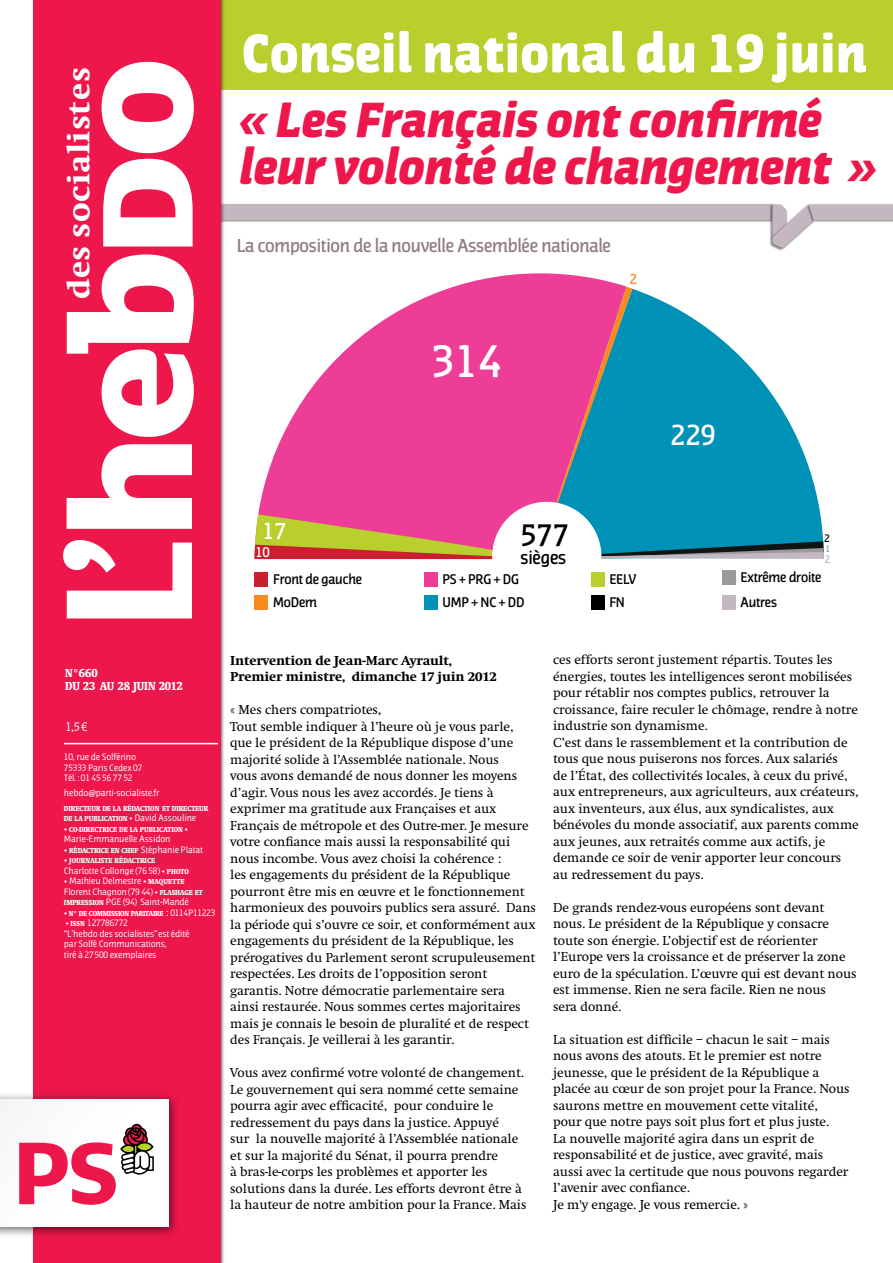
<style>
.page{position:relative;width:893px;height:1263px;background:#fff}
.page>*{position:absolute;margin:0;border:0;box-sizing:border-box;transform-origin:0 0}
.t1{font:900 51px "Jaures";letter-spacing:-.01em;color:#fff}
.t2{font:italic 900 46.5px/46.5px "Jaures";color:#ed174c}
.t3{font:600 43.8px "Jaures";color:#fff}
.t4{font:800 32.55px "Swift";letter-spacing:.02em;color:#fff}
.t5{font:600 30px "Jaures";color:#000}
.t6{font:600 28.05px "Jaures";color:#fff}
.t7{font:600 22.2px "Jaures";color:#fff}
.t8{font:600 18px "Jaures";letter-spacing:-.01em;color:#927d89}
.t9{font:600 18px "Jaures";letter-spacing:-.01em;color:#000}
.t10{font:600 13.95px "Jaures";color:#f68b1f}
.t11{font:13.5px/16.5px "Swift";letter-spacing:-.005em;color:#000}
.t12{font:800 13.5px/16.5px "Swift";letter-spacing:-.005em;color:#000}
.t13{font:600 13.5px/23.9px "Jaures";letter-spacing:-.01em;color:#000}
.t14{font:600 13.5px "Jaures";color:#fff}
.t15{font:700 condensed 12px/13.5px "Swift";color:#fff}
.t16{font:12px "Jaures";color:#fff}
.t17{font:600 10.8px "Jaures";color:#c5b7c0}
.t18{font:600 10.5px "Jaures";color:#000}
.t19{font:9px/10.5px "Jaures";letter-spacing:-.02em;color:#fff}
.t20{font:600 9px "Jaures";color:#989a9c}
.t21{font:700 condensed 7.5px/10.5px "Swift";color:#fff}
.t22{font:700 condensed 7.5px "Swift";letter-spacing:-.02em;color:#fff}
.s1{font-family:"Jaures";font-weight:400;font-stretch:normal;font-size:9px}
.s2{font-family:"Swift";font-weight:700;font-stretch:condensed;font-size:7.5px}
.s3{font-weight:400;font-stretch:normal;font-size:10.5px}
</style>
<div class="page">
<div style="left:210px;top:0;width:683px;height:90px;background:#b8cf2e"></div>
<div style="left:205px;top:205px;width:567px;height:15px;background:#c5b7c0"></div>
<img style="left:769px;top:203px;width:16px;height:48px">
<svg style="left:772px;top:203px;width:121px;height:45px"></svg>
<img style="left:33px;top:0;width:193px;height:1263px">
<div style="left:34px;top:0;width:187px;height:1263px;background:#ed174c"></div>
<img style="left:0;top:1089px;width:178px;height:152px">
<svg style="left:0;top:1099px;width:169px;height:127px"></svg>
<hr style="left:64px;top:743px;width:154px;height:1px;background:#fff">
<svg style="left:67px;top:444px;width:125px;height:85px"></svg>
<svg style="left:63px;top:540px;width:129px;height:78px"></svg>
<svg style="left:67px;top:254px;width:127px;height:183px"></svg>
<svg style="left:102px;top:62px;width:92px;height:91px"></svg>
<svg style="left:103px;top:159px;width:90px;height:87px"></svg>
<svg style="left:258px;top:273px;width:369px;height:264px;fill:#ee3d96"></svg>
<svg style="left:254px;top:514px;width:241px;height:45px"></svg>
<svg style="left:538px;top:287px;width:286px;height:272px"></svg>
<div style="left:492px;top:502px;width:109px;height:109px;background:#fff;border-radius:50%"></div>
<div style="left:255px;top:572px;width:13px;height:14px;background:#ca1f2e"></div>
<div style="left:255px;top:596px;width:13px;height:14px;background:#f68b1f"></div>
<div style="left:424px;top:572px;width:13px;height:14px;background:#ee3d96"></div>
<div style="left:424px;top:596px;width:13px;height:14px;background:#0091b6"></div>
<div style="left:591px;top:572px;width:13px;height:14px;background:#b8cf2e"></div>
<div style="left:591px;top:596px;width:13px;height:14px;background:#000"></div>
<div style="left:722px;top:596px;width:13px;height:14px;background:#c5b7c0"></div>
<div style="left:722px;top:571px;width:13px;height:14px;background:#989a9c"></div>
<h3 class="t4" style="left:61px;top:299px;width:233px;rotate:-90deg">des socialistes</h3>
<h1 class="t1" style="left:241px;top:22px;width:627px">Conseil national du 19 juin</h1>
<h2 class="t2" style="left:237px;top:97px;width:649px">« Les Français ontconfirmé leurvolonté de changement »</h2>
<h3 class="t8" style="left:237px;top:235px;width:376px">La composition de la nouvelle Assemblée nationale</h3>
<p class="t10" style="left:629px;top:271px;width:9px">2</p>
<h3 class="t3" style="left:431px;top:337px;width:72px">314</h3>
<h3 class="t6" style="left:670px;top:420px;width:47px">229</h3>
<h3 class="t7" style="left:263px;top:519px;width:25px">17</h3>
<p class="t14" style="left:255px;top:545px;width:16px">10</p>
<p class="t13" style="left:273px;top:567px;width:90px">Front de gauche<br>MoDem</p>
<p class="t13" style="left:443px;top:567px;width:83px">PS + PRG + DG<br>UMP + NC + DD</p>
<p class="t13" style="left:609px;top:567px;width:28px">EELV<br>FN</p>
<h3 class="t5" style="left:521px;top:519px;width:50px">577</h3>
<h3 class="t9" style="left:521px;top:548px;width:47px">sièges</h3>
<p class="t18" style="left:824px;top:532px;width:7px">2</p>
<p class="t20" style="left:825px;top:543px;width:6px">1</p>
<p class="t17" style="left:825px;top:553px;width:7px">2</p>
<p class="t13" style="left:741px;top:566px;width:82px">Extrême droite</p>
<p class="t13" style="left:741px;top:591px;width:38px">Autres</p>
<p class="t15" style="left:65px;top:666px;width:119px">N°660<br>DU 23 AU 28 JUIN 2012</p>
<p class="t16" style="left:65px;top:720px;width:23px">1,5€</p>
<p class="t19" style="left:64px;top:752px;width:80px">10, rue de Solférino<br>75333 Paris Cedex 07<br>Tél. : 01 45 56 77 52</p>
<p class="t19" style="left:64px;top:788px;width:97px">hebdo@parti-socialiste.fr</p>
<p class="t21" style="left:64px;top:803px;width:146px">DIRECTEUR DE LA RÉDACTION ET DIRECTEUR<br>DE LA PUBLICATION <span class="s1">• David Assouline</span></p>
<p class="t21" style="left:64px;top:824px;width:126px"><span class="s1">•</span> CO-DIRECTRICE DE LA PUBLICATION <span class="s1">•</span></p>
<p class="t19" style="left:64px;top:834px;width:108px">Marie-Emmanuelle Assidon</p>
<p class="t19" style="left:64px;top:844px;width:140px">• <span class="s2">RÉDACTRICE EN CHEF</span> Stéphanie Platat</p>
<p class="t21" style="left:64px;top:856px;width:93px"><span class="s1">•</span> JOURNALISTE RÉDACTRICE</p>
<p class="t19" style="left:64px;top:865px;width:109px">Charlotte Collonge (76 58) • <span class="s2">PHOTO</span></p>
<p class="t19" style="left:64px;top:876px;width:122px">• Mathieu Delmestre • <span class="s2">MAQUETTE<br></span>Florent Chagnon (79 44) • <span class="s2">FLASHA</span></p>
<p class="t21" style="left:184px;top:887px;width:16px">GE ET</p>
<p class="t21" style="left:64px;top:898px;width:5px">IMPRESSIO</p>
<p class="t19" style="left:99px;top:897px;width:91px"><span class="s2">N</span> PGE (94) Saint-Mandé</p>
<p class="t22" style="left:64px;top:909px;width:153px"><span class="s1">•</span> N° DE COMMISSION PARITAIRE <span class="s3">:</span> <span class="s1">0114P11223</span></p>
<p class="t19" style="left:64px;top:918px;width:127px">• <span class="s2">ISSN</span> 127786772<br>“L’hebdo des socialistes” est édité par Solfé Communications,<br>tiré à 27500 exemplaires</p>
<p class="t12" style="left:230px;top:652px;width:268px">Intervention de Jean-Marc Ayrault,<br>Premier ministre, dimanche 17 juin 2012</p>
<p class="t11" style="left:230px;top:702px;width:307px">« Mes chers compatriotes,<br>Tout semble indiquer à l’heure où je vous parle, que le président de la République dispose d’une majorité solide à l’Assemblée nationale. Nous<br>vous avons demandé de nous donner les moyens d’agir. Vous nous les avez accordés. Je tiens à exprimer ma gratitude aux Françaises et aux Français de métropole et des Outre-mer. Je mesure votre confiance mais aussi la responsabilité qui nous incombe. Vous avez choisi la cohérence :<br>les engagements du président de la République pourront être mis en œuvre et le fonctionnement harmonieux des pouvoirs publics sera assuré. Dans la période qui s’ouvre ce soir, et conformément aux engagements du président de la République, les prérogatives du Parlement seront scrupuleusement respectées. Les droits de l’opposition seront garantis. Notre démocratie parlementaire sera ainsi restaurée. Nous sommes certes majoritaires mais je connais le besoin de pluralité et de respect des Français. Je veillerai à les garantir.</p>
<p class="t11" style="left:230px;top:1065px;width:298px">Vous avez confirmé votre volonté de changement.<br>Le gouvernement qui sera nommé cette semaine pourra agir avec efficacité, pour conduire le redressement du pays dans la justice. Appuyé<br>sur la nouvelle majorité à l’Assemblée nationale et sur la majorité du Sénat, il pourra prendre<br>à bras-le-corps les problèmes et apporter les solutions dans la durée. Les efforts devront être à la hauteur de notre ambition pour la France. Mais</p>
<p class="t11" style="left:553px;top:652px;width:307px">ces efforts seront justement répartis. Toutes les énergies, toutes les intelligences seront mobilisées pour rétablir nos comptes publics, retrouver la croissance, faire reculer le chômage, rendre à notre industrie son dynamisme.<br>C’est dans le rassemblement et la contribution de tous que nous puiserons nos forces. Aux salariés<br>de l’État, des collectivités locales, à ceux du privé, aux entrepreneurs, aux agriculteurs, aux créateurs, aux inventeurs, aux élus, aux syndicalistes, aux bénévoles du monde associatif, aux parents comme aux jeunes, aux retraités comme aux actifs, je demande ce soir de venir apporter leur concours au redressement du pays.</p>
<p class="t11" style="left:553px;top:899px;width:305px">De grands rendez-vous européens sont devant nous. Le président de la République y consacre toute son énergie. L’objectif est de réorienter l’Europe vers la croissance et de préserver la zone euro de la spéculation. L’œuvre qui est devant nous est immense. Rien ne sera facile. Rien ne nous<br>sera donné.</p>
<p class="t11" style="left:553px;top:1031px;width:298px">La situation est difficile – chacun le sait – mais nous avons des atouts. Et le premier est notre jeunesse, que le président de la République a placée au cœur de son projet pour la France. Nous saurons mettre en mouvement cette vitalité, pour que notre pays soit plus fort et plus juste.<br>La nouvelle majorité agira dans un esprit de responsabilité et de justice, avec gravité, mais aussi avec la certitude que nous pouvons regarder l’avenir avec confiance.<br>Je m'y engage. Je vous remercie. »</p>
</div>
